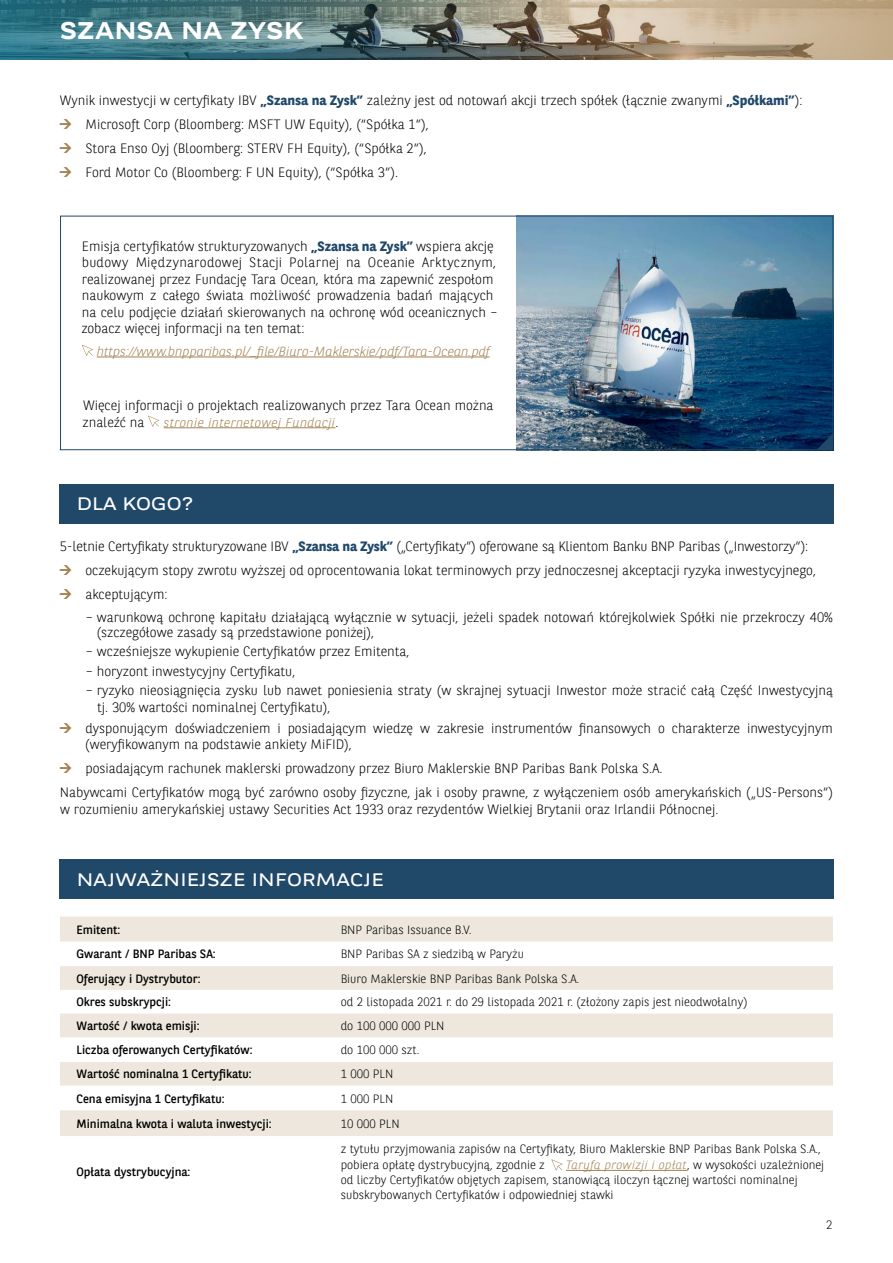
<style>
.page{position:relative;width:893px;height:1263px;background:#fff}
.page>*{position:absolute;margin:0;border:0;box-sizing:border-box;transform-origin:0 0}
.t1{font:700 24px "BNPP Expanded Sans";letter-spacing:.01em;color:#fff}
.t2{font:18px "BNPP Expanded Sans";letter-spacing:.01em;color:#fff}
.t3{font:300 13.5px/16.5px "BNPP Sans";color:#000}
.t4{font:italic 300 13.2px "BNPP Sans";color:#a48252}
.t5{font:italic 300 12.75px "BNPP Sans";letter-spacing:.03em;color:#a48252}
.t6{font:300 12px/15px "BNPP Sans";color:#000}
.t7{font:12px "BNPP Sans";color:#000}
.s1{font-weight:700;color:#204869}
.s2{font-style:normal;font-size:13.5px;color:#000}
.s3{font-style:italic;color:#a48252}
</style>
<div class="page">
<svg style="left:0;top:0;width:127px;height:60px;background:#327686"></svg>
<img style="left:127px;top:0;width:766px;height:60px">
<svg style="left:60px;top:916px;width:773px;height:220px;fill:#ede7dd"></svg>
<hr style="left:566px;top:1170px;width:121px;height:1px;background:#a48252">
<svg style="left:551px;top:1159px;width:12px;height:11px"></svg>
<div style="left:59px;top:859px;width:774px;height:39px;background:#204869"></div>
<div style="left:59px;top:484px;width:774px;height:39px;background:#204869"></div>
<svg style="left:59px;top:215px;width:775px;height:235px"></svg>
<hr style="left:97px;top:357px;width:393px;height:1px;background:#a48252">
<svg style="left:82px;top:345px;width:11px;height:11px"></svg>
<hr style="left:164px;top:427px;width:40px;height:1px;background:#a48252">
<hr style="left:208px;top:427px;width:74px;height:1px;background:#a48252">
<hr style="left:286px;top:427px;width:49px;height:1px;background:#a48252">
<svg style="left:148px;top:416px;width:11px;height:11px"></svg>
<svg style="left:816px;top:433px;width:17px;height:17px"></svg>
<h1 class="t1" style="left:60px;top:14px;width:245px">SZANSA NA ZYSK</h1>
<p class="t3" style="left:85px;top:87px;width:718px;line-height:24px;text-indent:-26px">Wynik inwestycji w certyfikaty IBV <span class="s1">„Szansa na Zysk”</span> zależny jest od notowań akcji trzech spółek (łącznie zwanymi <span class="s1">„Spółkami”</span>):<br>Microsoft Corp (Bloomberg: MSFT UW Equity), (“Spółka 1”),<br>Stora Enso Oyj (Bloomberg: STERV FH Equity), (“Spółka 2”),<br>Ford Motor Co (Bloomberg: F UN Equity), (“Spółka 3”).</p>
<p class="t3" style="left:81px;top:237px;width:418px">Emisja certyfikatów strukturyzowanych <span class="s1">„Szansa na Zysk”</span> wspiera akcję budowy Międzynarodowej Stacji Polarnej na Oceanie Arktycznym, realizowanej przez Fundację Tara Ocean, która ma zapewnić zespołom naukowym z całego świata możliwość prowadzenia badań mających na celu podjęcie działań skierowanych na ochronę wód oceanicznych – zobacz więcej informacji na ten temat:</p>
<p class="t4" style="left:97px;top:342px;width:395px">https://www.bnpparibas.pl/_file/Biuro-Maklerskie/pdf/Tara-Ocean.pdf</p>
<p class="t3" style="left:83px;top:397px;width:412px">Więcej informacji o projektach realizowanych przez Tara Ocean można znaleźć na</p>
<p class="t5" style="left:164px;top:414px;width:176px">stronie internetowej Fundacji<span class="s2">.</span></p>
<h2 class="t2" style="left:77px;top:492px;width:118px">DLA KOGO?</h2>
<p class="t3" style="left:85px;top:534px;width:732px;line-height:24px;text-indent:-26px">5-letnie Certyfikaty strukturyzowane IBV <span class="s1">„Szansa na Zysk”</span> („Certyfikaty”) oferowane są Klientom Banku BNP Paribas („Inwestorzy”): oczekującym stopy zwrotu wyższej od oprocentowania lokat terminowych przy jednoczesnej akceptacji ryzyka inwestycyjnego, akceptującym:</p>
<p class="t3" style="left:97px;top:609px;width:738px;line-height:15px;text-indent:-11px">– warunkową ochronę kapitału działającą wyłącznie w sytuacji, jeżeli spadek notowań którejkolwiek Spółki nie przekroczy 40% (szczegółowe zasady są przedstawione poniżej),</p>
<p class="t3" style="left:85px;top:643px;width:326px">– wcześniejsze wykupienie Certyfikatów przez Emitenta,</p>
<p class="t3" style="left:85px;top:662px;width:211px">– horyzont inwestycyjny Certyfikatu,</p>
<p class="t3" style="left:97px;top:682px;width:737px;text-indent:-12px">– ryzyko nieosiągnięcia zysku lub nawet poniesienia straty (w skrajnej sytuacji Inwestor może stracić całą Część Inwestycyjną tj. 30% wartości nominalnej Certyfikatu),</p>
<p class="t3" style="left:85px;top:719px;width:749px">dysponującym doświadczeniem i posiadającym wiedzę w zakresie instrumentów finansowych o charakterze inwestycyjnym (weryfikowanym na podstawie ankiety MiFID),</p>
<p class="t3" style="left:60px;top:756px;width:775px;line-height:24px;text-indent:26px">posiadającym rachunek maklerski prowadzony przez Biuro Maklerskie BNP Paribas Bank Polska S.A.<br>Nabywcami Certyfikatów mogą być zarówno osoby fizyczne, jak i osoby prawne, z wyłączeniem osób amerykańskich („US-Persons”)</p>
<p class="t3" style="left:60px;top:800px;width:660px">w rozumieniu amerykańskiej ustawy Securities Act 1933 oraz rezydentów Wielkiej Brytanii oraz Irlandii Północnej.</p>
<h2 class="t2" style="left:77px;top:867px;width:309px">NAJWAŻNIEJSZE INFORMACJE</h2>
<p class="t7" style="left:76px;top:921px;width:45px">Emitent:</p>
<p class="t6" style="left:341px;top:921px;width:132px">BNP Paribas Issuance B.V.</p>
<p class="t7" style="left:76px;top:946px;width:141px">Gwarant / BNP Paribas SA:</p>
<p class="t6" style="left:341px;top:946px;width:185px">BNP Paribas SA z siedzibą w Paryżu</p>
<p class="t7" style="left:76px;top:970px;width:126px">Oferujący i Dystrybutor:</p>
<p class="t6" style="left:341px;top:970px;width:240px">Biuro Maklerskie BNP Paribas Bank Polska S.A.</p>
<p class="t7" style="left:76px;top:994px;width:96px">Okres subskrypcji:</p>
<p class="t6" style="left:341px;top:994px;width:408px">od 2 listopada 2021 r. do 29 listopada 2021 r. (złożony zapis jest nieodwołalny)</p>
<p class="t7" style="left:76px;top:1017px;width:125px">Wartość / kwota emisji:</p>
<p class="t6" style="left:341px;top:1018px;width:105px">do 100 000 000 PLN</p>
<p class="t7" style="left:76px;top:1042px;width:178px">Liczba oferowanych Certyfikatów:</p>
<p class="t6" style="left:341px;top:1042px;width:80px">do 100 000 szt.</p>
<p class="t7" style="left:76px;top:1066px;width:177px">Wartość nominalna 1 Certyfikatu:</p>
<p class="t6" style="left:341px;top:1066px;width:54px">1 000 PLN</p>
<p class="t7" style="left:76px;top:1090px;width:150px">Cena emisyjna 1 Certyfikatu:</p>
<p class="t6" style="left:341px;top:1090px;width:54px">1 000 PLN</p>
<p class="t7" style="left:76px;top:1115px;width:197px">Minimalna kwota i waluta inwestycji:</p>
<p class="t6" style="left:341px;top:1115px;width:60px">10 000 PLN</p>
<p class="t7" style="left:76px;top:1164px;width:115px">Opłata dystrybucyjna:</p>
<p class="t6" style="left:341px;top:1140px;width:482px;line-height:16.5px">z tytułu przyjmowania zapisów na Certyfikaty, Biuro Maklerskie BNP Paribas Bank Polska S.A., pobiera opłatę dystrybucyjną, zgodnie z</p>
<p class="t6" style="left:341px;top:1157px;width:485px;text-indent:225px"><span class="s3">Taryfą prowizji i opłat</span>, w wysokości uzależnionej od liczby Certyfikatów objętych zapisem, stanowiącą iloczyn łącznej wartości nominalnej subskrybowanych Certyfikatów i odpowiedniej stawki</p>
<p class="t6" style="left:826px;top:1216px;width:8px">2</p>
</div>
